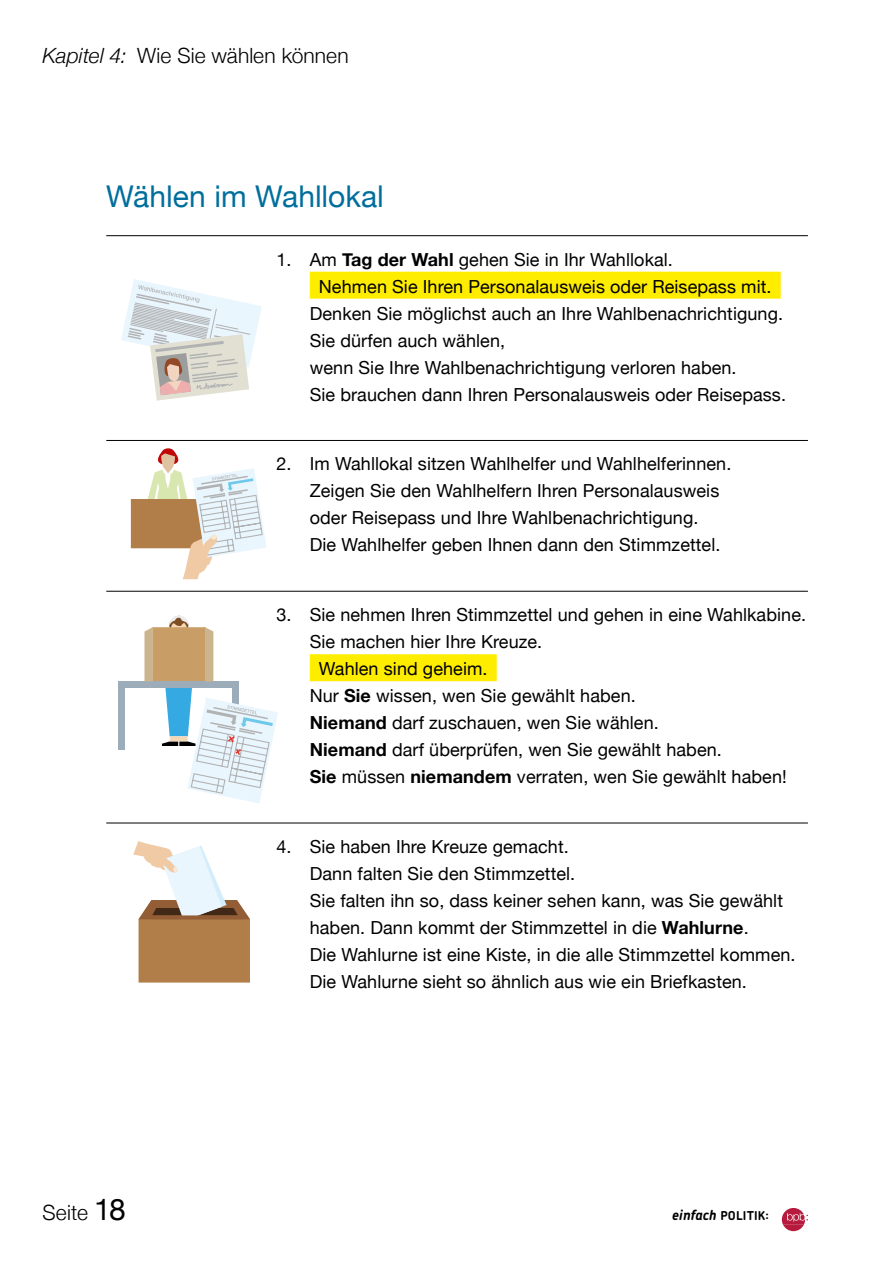
<style>
.page{position:relative;width:893px;height:1263px;background:#fff}
.page>*{position:absolute;margin:0;border:0;box-sizing:border-box;transform-origin:0 0}
.h2_zwischenheadline{font:30px "Helvetica Neue";color:#006e9d}
.t1{font:300 21px "Helvetica Neue";letter-spacing:.005em;color:#000}
.p2_fliess_einzug_Absatzlinie_Kopie{font:18px/27px "Helvetica Neue";letter-spacing:.005em;color:#000}
.t2{font:700 12.3px "Chevin";letter-spacing:.015em;color:#000}
.s1{font-style:italic}
.s2{font-weight:700}
.s3{font-weight:400;font-size:30px}
.s4{font-style:italic;font-size:14.1px}
</style>
<div class="page">
<svg style="left:782px;top:1208px;width:26px;height:23px"></svg>
<hr style="left:106px;top:235px;width:702px;height:1px;background:#000">
<div style="left:310px;top:272px;width:471px;height:27px;background:#ffed00"></div>
<hr style="left:106px;top:440px;width:702px;height:1px;background:#000">
<hr style="left:106px;top:591px;width:702px;height:1px;background:#000">
<div style="left:310px;top:654px;width:187px;height:27px;background:#ffed00"></div>
<hr style="left:106px;top:823px;width:702px;height:1px;background:#000">
<svg style="left:121px;top:279px;width:141px;height:122px"></svg>
<div style="left:132px;top:500px;width:72px;height:47px;background:#b17e4a"></div>
<div style="left:131px;top:499px;width:74px;height:49px;border:2px solid #b17e4a"></div>
<svg style="left:143px;top:448px;width:123px;height:131px"></svg>
<div style="left:119px;top:681px;width:120px;height:7px;background:#9dacb9"></div>
<div style="left:119px;top:682px;width:6px;height:67px;background:#9dacb9"></div>
<svg style="left:144px;top:616px;width:134px;height:187px"></svg>
<svg style="left:133px;top:841px;width:117px;height:141px"></svg>
<p class="t1" style="left:43px;top:38px;width:308px"><span class="s1">Kapitel 4:</span> Wie Sie wählen können</p>
<h2 class="h2_zwischenheadline" style="left:106px;top:175px;width:279px">Wählen im Wahllokal</h2>
<p class="p2_fliess_einzug_Absatzlinie_Kopie" style="left:276px;top:247px;width:398px">1. Am <span class="s2">Tag der Wahl</span> gehen Sie in Ihr Wahllokal.</p>
<p class="p2_fliess_einzug_Absatzlinie_Kopie" style="left:319px;top:274px;width:454px">Nehmen Sie Ihren Personalausweis oder Reisepass mit.</p>
<p class="p2_fliess_einzug_Absatzlinie_Kopie" style="left:310px;top:301px;width:475px">Denken Sie möglichst auch an Ihre Wahlbenachrichtigung.</p>
<p class="p2_fliess_einzug_Absatzlinie_Kopie" style="left:310px;top:328px;width:197px">Sie dürfen auch wählen,</p>
<p class="p2_fliess_einzug_Absatzlinie_Kopie" style="left:310px;top:355px;width:428px">wenn Sie Ihre Wahlbenachrichtigung verloren haben.</p>
<p class="p2_fliess_einzug_Absatzlinie_Kopie" style="left:310px;top:382px;width:478px">Sie brauchen dann Ihren Personalausweis oder Reisepass.</p>
<p class="p2_fliess_einzug_Absatzlinie_Kopie" style="left:310px;top:452px;width:423px;text-indent:-33px">2. Im Wahllokal sitzen Wahlhelfer und Wahlhelferinnen.<br>Zeigen Sie den Wahlhelfern Ihren Personalausweis oder Reisepass und Ihre Wahlbenachrichtigung.<br>Die Wahlhelfer geben Ihnen dann den Stimmzettel.</p>
<p class="p2_fliess_einzug_Absatzlinie_Kopie" style="left:276px;top:602px;width:531px">3. Sie nehmen Ihren Stimmzettel und gehen in eine Wahlkabine.</p>
<p class="p2_fliess_einzug_Absatzlinie_Kopie" style="left:310px;top:629px;width:234px">Sie machen hier Ihre Kreuze.</p>
<p class="p2_fliess_einzug_Absatzlinie_Kopie" style="left:319px;top:656px;width:170px">Wahlen sind geheim.</p>
<p class="p2_fliess_einzug_Absatzlinie_Kopie" style="left:310px;top:683px;width:327px">Nur <span class="s2">Sie</span> wissen, wen Sie gewählt haben.</p>
<p class="p2_fliess_einzug_Absatzlinie_Kopie" style="left:310px;top:710px;width:351px"><span class="s2">Niemand</span> darf zuschauen, wen Sie wählen.</p>
<p class="p2_fliess_einzug_Absatzlinie_Kopie" style="left:310px;top:737px;width:414px"><span class="s2">Niemand</span> darf überprüfen, wen Sie gewählt haben.</p>
<p class="p2_fliess_einzug_Absatzlinie_Kopie" style="left:310px;top:764px;width:478px"><span class="s2">Sie</span> müssen <span class="s2">niemandem</span> verraten, wen Sie gewählt haben!</p>
<p class="p2_fliess_einzug_Absatzlinie_Kopie" style="left:310px;top:834px;width:487px;text-indent:-33px">4. Sie haben Ihre Kreuze gemacht.<br>Dann falten Sie den Stimmzettel.<br>Sie falten ihn so, dass keiner sehen kann, was Sie gewählt haben. Dann kommt der Stimmzettel in die <span class="s2">Wahlurne</span>.<br>Die Wahlurne ist eine Kiste, in die alle Stimmzettel kommen.<br>Die Wahlurne sieht so ähnlich aus wie ein Briefkasten.</p>
<p class="t1" style="left:43px;top:1196px;width:85px">Seite <span class="s3">18</span></p>
<p class="t2" style="left:672px;top:1208px;width:98px"><span class="s4">einfach</span> POLITIK:</p>
</div>
